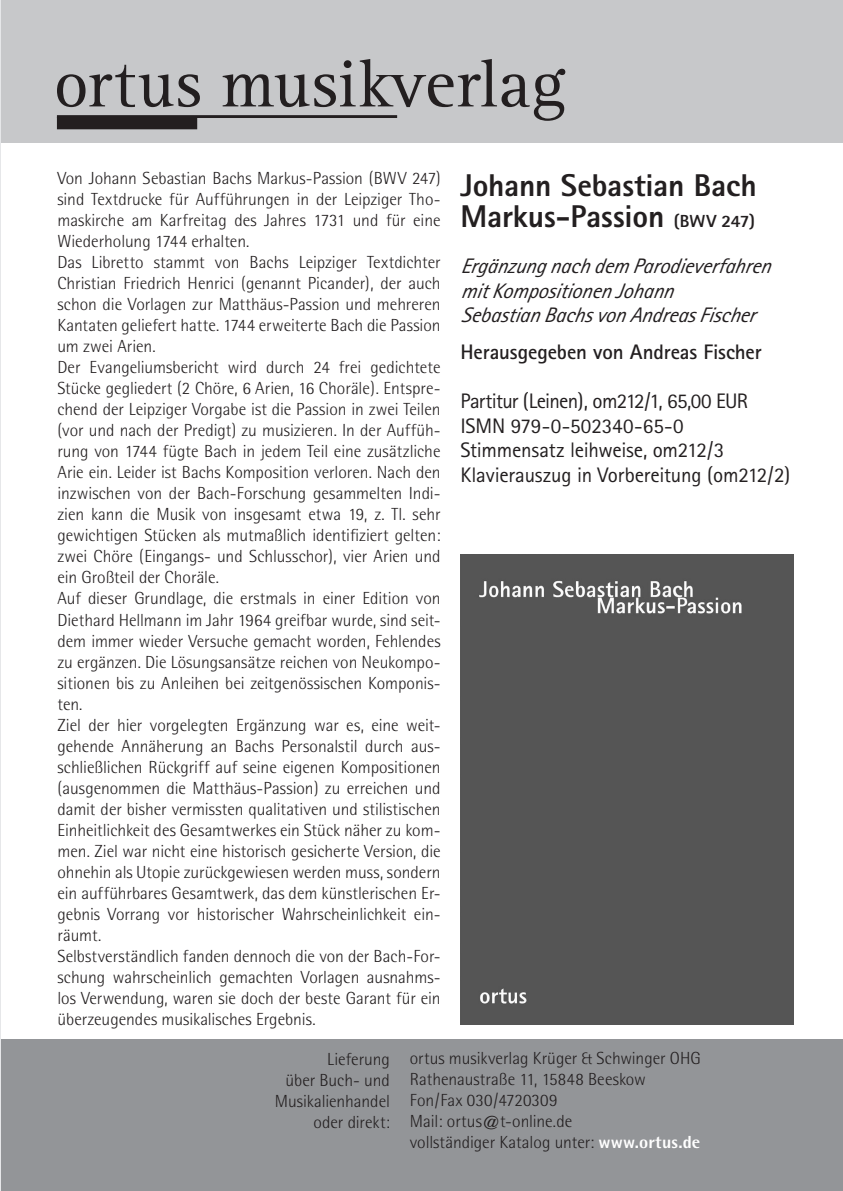
<style>
.page{position:relative;width:843px;height:1191px;background:#fff}
.page>*{position:absolute;margin:0;border:0;box-sizing:border-box;transform-origin:0 0}
.t1{font:68.25px "Rotis Serif";color:#231f20}
.t2{font:800 31.5px "Rotis Sans Serif";letter-spacing:-.005em;color:#231f20}
.t3{font:italic 21px/24.5px "Rotis Sans Serif";letter-spacing:-.01em;color:#231f20}
.t4{font:21px/24.5px "Rotis Sans Serif";letter-spacing:-.015em;color:#231f20}
.t5{font:21px "Rotis Sans Serif";letter-spacing:-.035em;color:#231f20}
.t6{font:700 21px "Rotis Sans Serif";letter-spacing:-.005em;color:#231f20}
.t7{font:300 17.5px/21px "Rotis Semi Sans";color:#231f20;text-align:justify}
.t8{font:300 14px "Rotis Sans Serif";letter-spacing:.01em;color:#231f20}
.s1{font-size:17.5px}
.s2{font-weight:800;color:#fff}
.s3{font-weight:700}
</style>
<div class="page">
<div style="left:0;top:0;width:842px;height:142px;background:#c7c8ca"></div>
<div style="left:57px;top:117px;width:140px;height:12px;background:#231f20"></div>
<hr style="left:57px;top:115px;width:340px;height:3px;background:#231f20">
<div style="left:0;top:1039px;width:842px;height:151px;background:#939598"></div>
<hr style="left:0;top:0;width:1px;height:1190px;background:#e6e7e9">
<div style="left:460px;top:554px;width:333px;height:470px;background:#555"></div>
<p class="t1" style="left:53px;top:45px;width:514px">ortus musikverlag</p>
<p class="t7" style="left:57px;top:168px;width:384px">Von Johann Sebastian Bachs Markus-Passion (BWV 247) sind Textdrucke für Aufführungen in der Leipziger Tho&shy;maskirche am Karfreitag des Jahres 1731 und für eine Wiederholung 1744 erhalten.</p>
<p class="t7" style="left:57px;top:252px;width:385px">Das Libretto stammt von Bachs Leipziger Textdichter Christian Friedrich Henrici (genannt Picander), der auch schon die Vorlagen zur Matthäus-Passion und mehreren Kantaten geliefert hatte. 1744 erweiterte Bach die Passion um zwei Arien.</p>
<p class="t7" style="left:57px;top:357px;width:385px">Der Evangeliumsbericht wird durch 24 frei gedichtete Stücke gegliedert (2 Chöre, 6 Arien, 16 Choräle). Entspre&shy;chend der Leipziger Vorgabe ist die Passion in zwei Teilen (vor und nach der Predigt) zu musizieren. In der Auffüh&shy;rung von 1744 fügte Bach in jedem Teil eine zusätzliche Arie ein. Leider ist Bachs Komposition verloren. Nach den inzwischen von der Bach-Forschung gesammelten Indi&shy;zien kann die Musik von insgesamt etwa 19, z. Tl. sehr gewichtigen Stücken als mutmaßlich identifiziert gelten: zwei Chöre (Eingangs- und Schlusschor), vier Arien und ein Großteil der Choräle.</p>
<p class="t7" style="left:57px;top:588px;width:385px">Auf dieser Grundlage, die erstmals in einer Edition von Diethard Hellmann im Jahr 1964 greifbar wurde, sind seit&shy;dem immer wieder Versuche gemacht worden, Fehlendes zu ergänzen. Die Lösungsansätze reichen von Neukompo&shy;sitionen bis zu Anleihen bei zeitgenössischen Komponis&shy;ten.</p>
<p class="t7" style="left:57px;top:714px;width:385px">Ziel der hier vorgelegten Ergänzung war es, eine weit&shy;gehende Annäherung an Bachs Personalstil durch aus&shy;schließlichen Rückgriff auf seine eigenen Kompositionen (ausgenommen die Matthäus-Passion) zu erreichen und damit der bisher vermissten qualitativen und stilistischen Einheitlichkeit des Gesamtwerkes ein Stück näher zu kom&shy;men. Ziel war nicht eine historisch gesicherte Version, die ohnehin als Utopie zurückgewiesen werden muss, sondern ein aufführbares Gesamtwerk, das dem künstlerischen Er&shy;gebnis Vorrang vor historischer Wahrscheinlichkeit ein&shy;räumt.</p>
<p class="t7" style="left:57px;top:945px;width:385px">Selbstverständlich fanden dennoch die von der Bach-For&shy;schung wahrscheinlich gemachten Vorlagen ausnahms&shy;los Verwendung, waren sie doch der beste Garant für ein überzeugendes musikalisches Ergebnis.</p>
<p class="t2" style="left:460px;top:165px;width:298px">Johann Sebastian Bach</p>
<p class="t2" style="left:460px;top:196px;width:296px">Markus-Passion <span class="s1">(BWV 247)</span></p>
<p class="t3" style="left:460px;top:254px;width:316px">Ergänzung nach dem Parodieverfahren mit Kompositionen Johann<br>Sebastian Bachsvon AndreasFischer</p>
<p class="t6" style="left:460px;top:339px;width:303px">Herausgegeben von Andreas Fischer</p>
<p class="t5" style="left:460px;top:389px;width:289px">Partitur (Leinen), om212/1, 65,00 EUR</p>
<p class="t4" style="left:460px;top:413px;width:331px">ISMN 979-0-502340-65-0<br>Stimmensatz leihweise, om212/3<br>Klavierauszug in Vorbereitung (om212/2)</p>
<p class="t7" style="left:327px;top:1048px;width:64px">Lieferung</p>
<p class="t7" style="left:285px;top:1069px;width:106px">über Buch- und</p>
<p class="t7" style="left:275px;top:1090px;width:116px">Musikalienhandel</p>
<p class="t7" style="left:313px;top:1111px;width:78px">oder direkt:</p>
<p class="t7" style="left:410px;top:1047px;width:292px">ortus musikverlag Krüger &amp; Schwinger OHG</p>
<p class="t7" style="left:410px;top:1068px;width:237px">Rathenaustraße 11, 15848 Beeskow</p>
<p class="t7" style="left:410px;top:1089px;width:149px">Fon/Fax 030/4720309</p>
<p class="t7" style="left:410px;top:1110px;width:164px">Mail: ortus@t-online.de</p>
<p class="t7" style="left:410px;top:1131px;width:292px">vollständiger Katalog unter: <span class="s2">www.ortus.de</span></p>
<p class="t8" style="left:460px;top:1138px;width:220px">Jahrgang <span class="s3">37</span> Heft <span class="s3">3</span> / November <span class="s3">2016</span></p>
</div>
